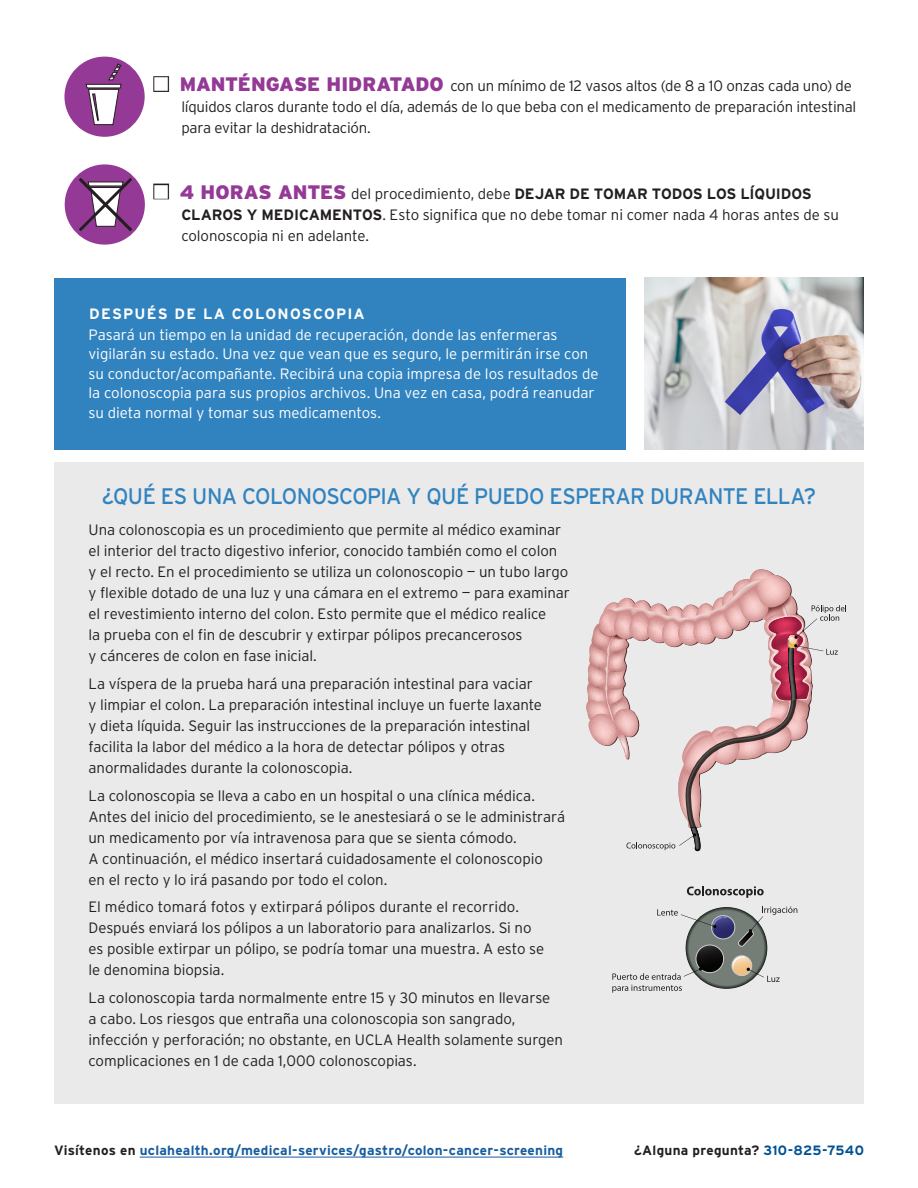
<style>
.page{position:relative;width:918px;height:1188px;background:#fff}
.page>*{position:absolute;margin:0;border:0;box-sizing:border-box;transform-origin:0 0}
.TITLE_SUB_BLACK_CAPS{font:22.5px "Interstate";letter-spacing:-.03em;color:#3183bf;scale:.96 1}
.TEXT_1{font:300 15px/21px "Interstate";letter-spacing:-.005em;color:#231f20}
.TEXT_1_BULLETS_INSET{font:300 15px/21px "Interstate";letter-spacing:-.015em;color:#231f20}
.TEXT_1_BULLETS_INSET-2{font:300 15px/19.5px "Interstate";color:#fff}
.YELLOW_SUB_TITLE{font:700 15px "Interstate";letter-spacing:.085em;color:#fff}
.YELLOW_SUB_TITLE-2{font:700 13.5px "Interstate";letter-spacing:.02em;color:#175d9e}
.YELLOW_SUB_TITLE-3{font:700 13.5px "Interstate";letter-spacing:.02em;color:#231f20}
.s1{font-weight:900;font-size:19.5px;color:#943995}
.s2{font-weight:700}
.s3{color:#231f20}
.s4{color:#005294}
</style>
<div class="page">
<hr style="left:140px;top:1157px;width:423px;height:1px;background:#175d9e">
<div style="left:54px;top:278px;width:571px;height:171px;background:#3183bf"></div>
<img style="left:645px;top:278px;width:219px;height:171px">
<div style="left:54px;top:462px;width:810px;height:642px;background:#eaeaeb"></div>
<svg style="left:586px;top:569px;width:260px;height:282px"></svg>
<svg style="left:612px;top:906px;width:185px;height:87px"></svg>
<svg style="left:687px;top:886px;width:77px;height:12px"></svg>
<div style="left:64px;top:57px;width:81px;height:80px;background:#943995;border-radius:50%"></div>
<svg style="left:85px;top:63px;width:37px;height:62px"></svg>
<div style="left:65px;top:164px;width:80px;height:81px;background:#943995;border-radius:50%"></div>
<svg style="left:79px;top:178px;width:53px;height:53px"></svg>
<p class="TEXT_1_BULLETS_INSET" style="left:180px;top:76px;width:678px"><span class="s1">MANTÉNGASE HIDRATADO</span> con un mínimo de 12 vasos altos (de 8 a 10 onzas cada uno) de líquidos claros durante todo el día, además de lo que beba con el medicamento de preparación intestinal para evitar la deshidratación.</p>
<p class="TEXT_1_BULLETS_INSET" style="left:180px;top:183px;width:661px"><span class="s1">4 HORAS ANTES</span> del procedimiento, debe <span class="s2">DEJAR DE TOMAR TODOS LOS LÍQUIDOS<br>CLAROS Y MEDICAMENTOS</span>. Esto significa que no debe tomar ni comer nada 4 horas antes de su colonoscopia ni en adelante.</p>
<p class="YELLOW_SUB_TITLE" style="left:89px;top:305px;width:277px">DESPUÉS DE LA COLONOSCOPIA</p>
<p class="TEXT_1_BULLETS_INSET-2" style="left:89px;top:325px;width:512px">Pasará un tiempo en la unidad de recuperación, donde las enfermeras vigilarán su estado. Una vez que vean que es seguro, le permitirán irse con su conductor/acompañante. Recibirá una copia impresa de los resultados de la colonoscopia para sus propios archivos. Una vez en casa, podrá reanudar su dieta normal y tomar sus medicamentos.</p>
<p class="TITLE_SUB_BLACK_CAPS" style="left:102px;top:484px;width:746px">¿QUÉ ES UNA COLONOSCOPIA Y QUÉ PUEDO ESPERAR DURANTE ELLA?</p>
<p class="TEXT_1" style="left:89px;top:519px;width:483px">Una colonoscopia es un procedimiento que permite al médico examinar el interior del tracto digestivo inferior, conocido también como el colon<br>y el recto. En el procedimiento se utiliza un colonoscopio — un tubo largo y flexible dotado de una luz y una cámara en el extremo — para examinar el revestimiento interno del colon. Esto permite que el médico realice<br>la prueba con el fin de descubrir y extirpar pólipos precancerosos<br>y cánceres de colon en fase inicial.</p>
<p class="TEXT_1" style="left:89px;top:673px;width:455px">La víspera de la prueba hará una preparación intestinal para vaciar y limpiar el colon. La preparación intestinal incluye un fuerte laxante y dieta líquida. Seguir las instrucciones de la preparación intestinal facilita la labor del médico a la hora de detectar pólipos y otras anormalidades durante la colonoscopia.</p>
<p class="TEXT_1" style="left:89px;top:785px;width:478px">La colonoscopia se lleva a cabo en un hospital o una clínica médica.<br>Antes del inicio del procedimiento, se le anestesiará o se le administrará un medicamento por vía intravenosa para que se sienta cómodo.<br>A continuación, el médico insertará cuidadosamente el colonoscopio<br>en el recto y lo irá pasando por todo el colon.</p>
<p class="TEXT_1" style="left:89px;top:896px;width:457px">El médico tomará fotos y extirpará pólipos durante el recorrido.<br>Después enviará los pólipos a un laboratorio para analizarlos. Si no es posible extirpar un pólipo, se podría tomar una muestra. A esto se le denomina biopsia.</p>
<p class="TEXT_1" style="left:89px;top:987px;width:476px">La colonoscopia tarda normalmente entre 15 y 30 minutos en llevarse<br>a cabo. Los riesgos que entraña una colonoscopia son sangrado, infección y perforación; no obstante, en UCLA Health solamente surgen complicaciones en 1 de cada 1,000 colonoscopias.</p>
<p class="YELLOW_SUB_TITLE-2" style="left:54px;top:1143px;width:511px"><span class="s3">Visítenos en</span> uclahealth.org/medical-services/gastro/colon-cancer-screening</p>
<p class="YELLOW_SUB_TITLE-3" style="left:634px;top:1143px;width:231px">¿Alguna pregunta? <span class="s4">310-825-7540</span></p>
</div>
